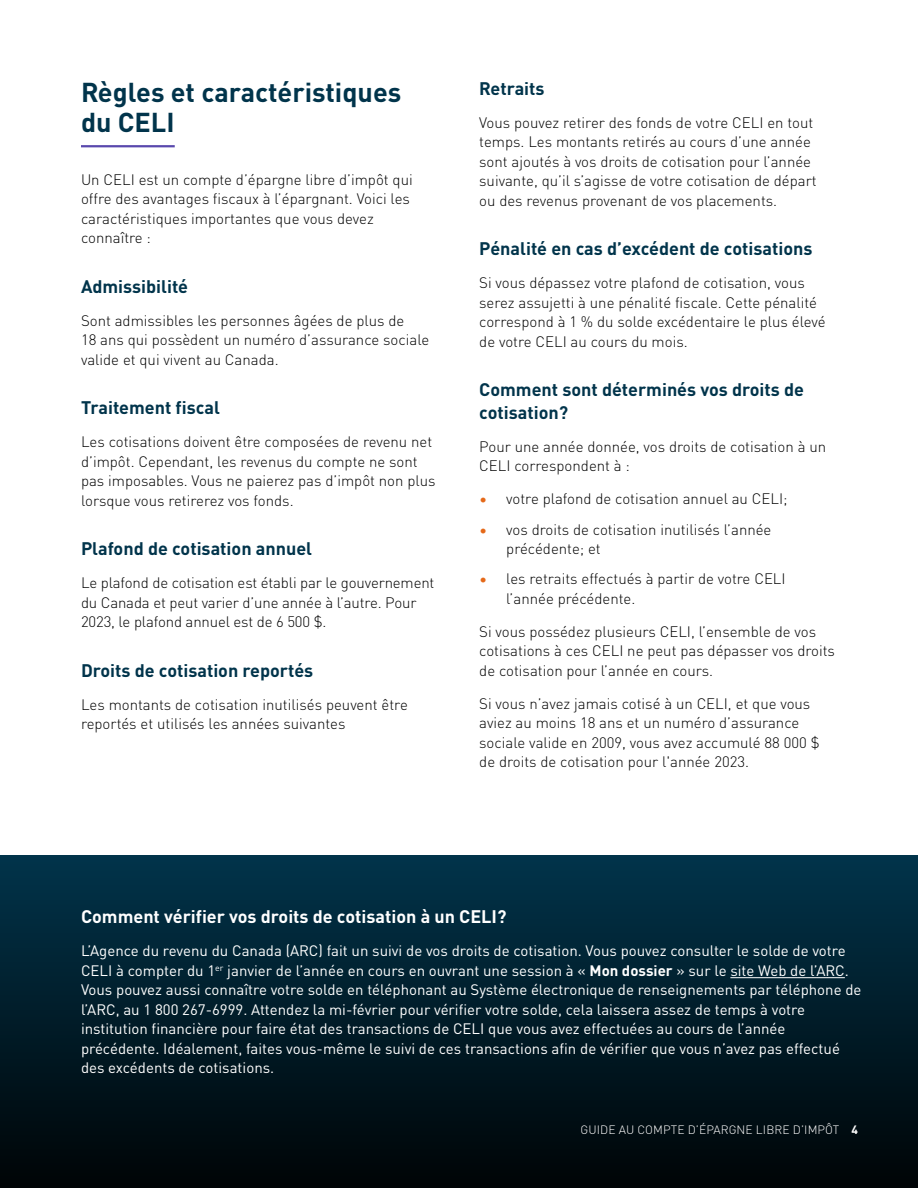
<style>
.page{position:relative;width:918px;height:1188px;background:#fff}
.page>*{position:absolute;margin:0;border:0;box-sizing:border-box;transform-origin:0 0}
.Header2_2col_rule{font:700 27px/30px "DIN Pro";color:#01344b}
.Header3_2col{font:700 18px/22.5px "DIN Pro";color:#01344b}
.Header3_2col-2{font:700 18px "DIN Pro";color:#fff}
.Body_text_2col{font:300 15px/19.5px "DIN Pro";color:#000}
.Body_text_1-col{font:15px/19.5px "DIN Pro";color:#fff}
.Bullets_-_Mandarin{font:300 15px/19.5px "DIN Pro";letter-spacing:-.01em;color:#000}
.Folio{font:300 12px "DIN Pro";letter-spacing:.01em;color:#fff}
.s1{color:#e56919}
.s2{font-weight:700}
</style>
<div class="page">
<hr style="left:81px;top:145px;width:94px;height:2px;background:#5948ad">
<div style="left:0;top:855px;width:918px;height:333px;background:linear-gradient(to bottom,#01344b,#000405)"></div>
<hr style="left:730px;top:977px;width:115px;height:1px;background:#fff">
<h2 class="Header2_2col_rule" style="left:81px;top:75px;width:322px">Règles et caractéristiques du CELI</h2>
<p class="Body_text_2col" style="left:81px;top:169px;width:333px;text-indent:58px">est un compte d’épargne libre d’impôt qui offre des avantages fiscaux à l’épargnant. Voici les caractéristiques importantes que vous devez connaître :</p>
<h3 class="Header3_2col" style="left:81px;top:274px;width:109px">Admissibilité</h3>
<p class="Body_text_2col" style="left:81px;top:310px;width:350px">Sont admissibles les personnes âgées de plus de<br>18 ans qui possèdent un numéro d’assurance sociale valide et qui vivent au Canada.</p>
<h3 class="Header3_2col" style="left:81px;top:396px;width:140px">Traitement fiscal</h3>
<p class="Body_text_2col" style="left:81px;top:431px;width:356px">Les cotisations doivent être composées de revenu net d’impôt. Cependant, les revenus du compte ne sont pas imposables. Vous ne paierez pas d’impôt non plus lorsque vous retirerez vos fonds.</p>
<h3 class="Header3_2col" style="left:81px;top:537px;width:233px">Plafond de cotisation annuel</h3>
<p class="Body_text_2col" style="left:81px;top:572px;width:355px">Le plafond de cotisation est établi par le gouvernement du Canada et peut varier d’une année à l’autre. Pour<br>2023, le plafond annuel est de 6 500 $.</p>
<h3 class="Header3_2col" style="left:81px;top:658px;width:234px">Droits de cotisation reportés</h3>
<p class="Body_text_2col" style="left:81px;top:694px;width:328px">Les montants de cotisation inutilisés peuvent être reportés et utilisés les années suivantes</p>
<p class="Body_text_2col" style="left:81px;top:169px;width:31px">Un CELI</p>
<h3 class="Header3_2col" style="left:479px;top:76px;width:67px">Retraits</h3>
<p class="Body_text_2col" style="left:479px;top:112px;width:262px">Vous pouvez retirer des fonds de votre CELI</p>
<p class="Body_text_2col" style="left:479px;top:112px;width:339px;text-indent:288px">en tout temps. Les montants retirés au cours d’une année sont ajoutés à vos droits de cotisation pour l’année suivante, qu’il s’agisse de votre cotisation de départ ou des revenus provenant de vos placements.</p>
<h3 class="Header3_2col" style="left:479px;top:236px;width:335px">Pénalité en cas d’excédent de cotisations</h3>
<p class="Body_text_2col" style="left:479px;top:272px;width:348px">Si vous dépassez votre plafond de cotisation, vous serez assujetti à une pénalité fiscale. Cette pénalité correspond à 1 % du solde excédentaire le plus élevé de votre CELI</p>
<p class="Body_text_2col" style="left:571px;top:331px;width:119px">au cours du mois.</p>
<h3 class="Header3_2col" style="left:479px;top:377px;width:326px">Comment sont déterminés vos droits de cotisation?</h3>
<p class="Body_text_2col" style="left:479px;top:436px;width:348px">Pour une année donnée, vos droits de cotisation à un<br>CELI</p>
<p class="Body_text_2col" style="left:514px;top:455px;width:117px">correspondent à :</p>
<p class="Bullets_-_Mandarin" style="left:479px;top:488px;width:281px"><span class="s1">•</span> votre plafond de cotisation annuel au CELI</p>
<p class="Bullets_-_Mandarin" style="left:783px;top:488px;width:6px">;</p>
<p class="Bullets_-_Mandarin" style="left:506px;top:518px;width:267px;text-indent:-27px"><span class="s1">•</span> vos droits de cotisation inutilisés l’année précédente; et</p>
<p class="Bullets_-_Mandarin" style="left:506px;top:568px;width:257px;text-indent:-27px"><span class="s1">•</span> les retraits effectués à partir de votre CELI l’année précédente.</p>
<p class="Body_text_2col" style="left:479px;top:621px;width:189px">Si vous possédez plusieurs CELI</p>
<p class="Body_text_2col" style="left:691px;top:621px;width:127px">, l’ensemble de vos</p>
<p class="Body_text_2col" style="left:479px;top:640px;width:121px">cotisations à ces CELI</p>
<p class="Body_text_2col" style="left:479px;top:640px;width:357px;text-indent:148px">ne peut pas dépasser vos droits de cotisation pour l’année en cours.</p>
<p class="Body_text_2col" style="left:479px;top:693px;width:226px">Si vous n’avez jamais cotisé à un CELI</p>
<p class="Body_text_2col" style="left:479px;top:693px;width:342px;text-indent:249px">, et que vous aviez au moins 18 ans et un numéro d’assurance sociale valide en 2009, vous avez accumulé 88 000 $ de droits de cotisation pour l'année 2023.</p>
<h3 class="Header3_2col-2" style="left:81px;top:903px;width:427px">Comment vérifier vos droits de cotisation à un CELI?</h3>
<p class="Body_text_1-col" style="left:81px;top:940px;width:782px">L’Agence du revenu du Canada (ARC) fait un suivi de vos droits de cotisation. Vous pouvez consulter le solde de votre CELI à compter du 1<sup>er</sup> janvier de l’année en cours en ouvrant une session à « <span class="s2">Mon dossier</span> » sur le site Web de l’ARC.<br>Vous pouvez aussi connaître votre solde en téléphonant au Système électronique de renseignements par téléphone de l’ARC, au 1 800 267-6999. Attendez la mi-février pour vérifier votre solde, cela laissera assez de temps à votre institution financière pour faire état des transactions de CELI que vous avez effectuées au cours de l’année précédente. Idéalement, faites vous-même le suivi de ces transactions afin de vérifier que vous n’avez pas effectué des excédents de cotisations.</p>
<p class="Folio" style="left:580px;top:1121px;width:279px">Guide au compte d’épargne libre d’impôt <span class="s2">4</span></p>
</div>
